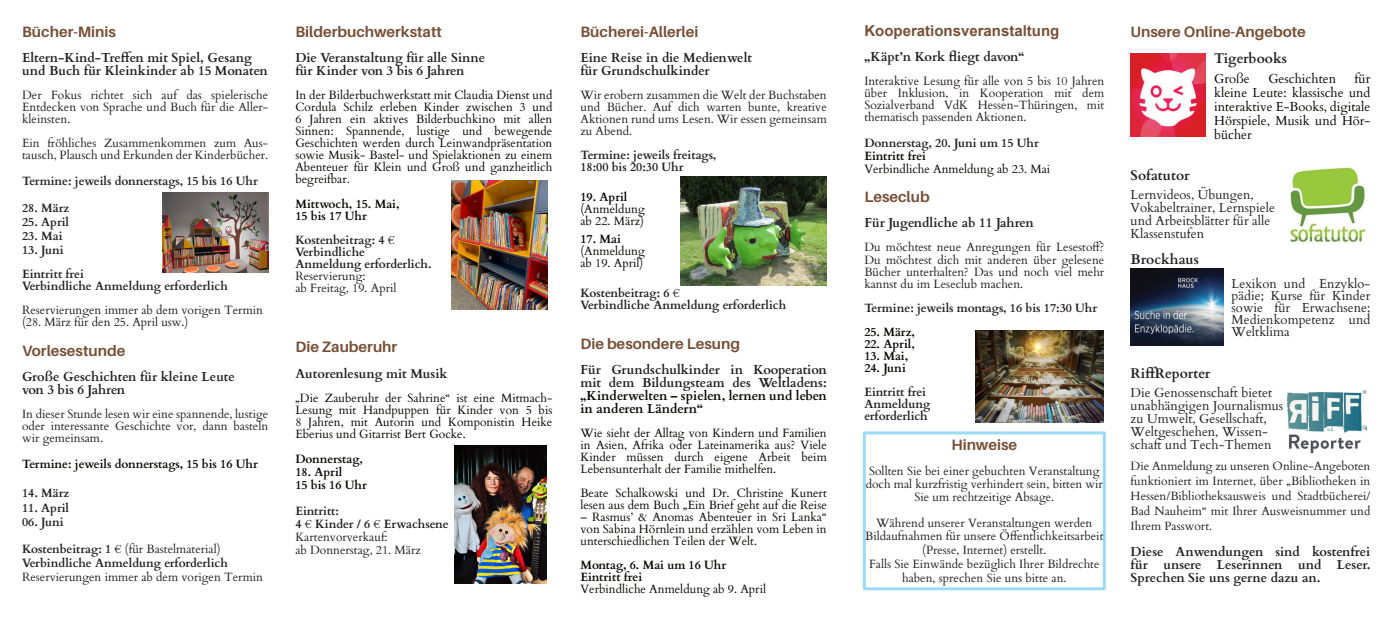
<style>
.page{position:relative;width:1390px;height:619px;background:#fff}
.page>*{position:absolute;margin:0;border:0;box-sizing:border-box;transform-origin:0 0}
.t1{font:700 15px "Aileron";color:#785037}
.t2{font:700 15px "Arial";color:#785037}
.t3{font:700 14px "Cardo";color:#231f20}
.t4{font:700 13px/13px "Cardo";color:#231f20}
.t5{font:13px/13px "Cardo";color:#231f20}
.t6{font:13px/14px "Cardo";color:#080704;text-align:justify}
.t7{font:700 13px/13px "Cardo";color:#080704}
.t8{font:12px/12px "Cardo";color:#231f20;text-align:justify}
.t9{font:12px/12px "Cardo";color:#080704;text-align:justify}
.t10{font:700 12px/12px "Cardo";color:#231f20}
.t11{font:700 12px/12px "Cardo";color:#080704}
.s1{font-weight:400}
</style>
<div class="page">
<img style="left:1286px;top:390px;width:82px;height:64px">
<div style="left:862px;top:431px;width:243px;height:158px;border:3px solid #9cdbf4"></div>
<img style="left:162px;top:192px;width:106px;height:80px">
<img style="left:680px;top:176px;width:146px;height:109px">
<img style="left:1130px;top:268px;width:92px;height:77px">
<img style="left:1130px;top:53px;width:75px;height:84px">
<img style="left:1289px;top:167px;width:78px;height:76px">
<img style="left:975px;top:330px;width:128px;height:92px">
<img style="left:451px;top:181px;width:96px;height:128px">
<img style="left:454px;top:445px;width:93px;height:137px">
<p class="t1" style="left:22px;top:25px;width:95px">Bücher-Minis</p>
<p class="t4" style="left:22px;top:51px;width:247px">Eltern-Kind-Treffen mit Spiel, Gesang und Buch für Kleinkinder ab 15 Monaten</p>
<p class="t8" style="left:22px;top:89px;width:247px">Der Fokus richtet sich auf das spielerische Entdecken von Sprache und Buch für die Aller&shy;kleinsten.</p>
<p class="t8" style="left:22px;top:137px;width:247px">Ein fröhliches Zusammenkommen zum Aus&shy;tausch, Plausch und Erkunden der Kinderbücher.</p>
<p class="t10" style="left:22px;top:175px;width:237px">Termine: jeweils donnerstags, 15 bis 16 Uhr</p>
<p class="t10" style="left:22px;top:202px;width:49px">28. März</p>
<p class="t10" style="left:22px;top:216px;width:49px">25. April</p>
<p class="t10" style="left:22px;top:230px;width:42px">23. Mai</p>
<p class="t10" style="left:22px;top:238px;width:63px;line-height:24px">13. Juni<br>Eintritt frei</p>
<p class="t10" style="left:22px;top:280px;width:207px">Verbindliche Anmeldung erforderlich</p>
<p class="t8" style="left:22px;top:304px;width:242px">Reservierungen immer ab dem vorigen Termin (28. März für den 25. April usw.)</p>
<p class="t1" style="left:22px;top:344px;width:105px">Vorlesestunde</p>
<p class="t4" style="left:22px;top:370px;width:214px">Große Geschichten für kleine Leute von 3 bis 6 Jahren</p>
<p class="t8" style="left:22px;top:408px;width:247px">In dieser Stunde lesen wir eine spannende, lustige oder interessante Geschichte vor, dann basteln wir gemeinsam.</p>
<p class="t11" style="left:22px;top:458px;width:237px">Termine: jeweils donnerstags, 15 bis 16 Uhr</p>
<p class="t10" style="left:22px;top:487px;width:49px">14. März</p>
<p class="t10" style="left:22px;top:501px;width:49px">11. April</p>
<p class="t10" style="left:22px;top:516px;width:43px">06. Juni</p>
<p class="t10" style="left:22px;top:541px;width:207px;line-height:14.4px">Kostenbeitrag: 1 € <span class="s1">(für Bastelmaterial)<br></span>Verbindliche Anmeldung erforderlich</p>
<p class="t8" style="left:22px;top:571px;width:242px">Reservierungen immer ab dem vorigen Termin</p>
<p class="t1" style="left:295px;top:25px;width:148px">Bilderbuchwerkstatt</p>
<p class="t4" style="left:295px;top:51px;width:191px">Die Veranstaltung für alle Sinne für Kinder von 3 bis 6 Jahren</p>
<p class="t9" style="left:295px;top:89px;width:258px">In der Bilderbuchwerkstatt mit Claudia Dienst und Cordula Schilz erleben Kinder zwischen 3 und 6 Jahren ein aktives Bilderbuchkino mit allen Sinnen: Spannende, lustige und bewegende Geschichten werden durch Leinwandpräsentation sowie Musik- Bastel- und Spielaktionen zu einem Abenteuer für Klein und Groß und ganzheitlich begreifbar.</p>
<p class="t11" style="left:295px;top:198px;width:106px">Mittwoch, 15. Mai,<br>15 bis 17 Uhr</p>
<p class="t10" style="left:295px;top:234px;width:138px">Kostenbeitrag: 4 €<br>Verbindliche<br>Anmeldung erforderlich.</p>
<p class="t8" style="left:295px;top:270px;width:103px">Reservierung:<br>ab Freitag, 19. April</p>
<p class="t1" style="left:295px;top:340px;width:103px">Die Zauberuhr</p>
<p class="t4" style="left:295px;top:366px;width:154px">Autorenlesung mit Musik</p>
<p class="t9" style="left:295px;top:391px;width:258px">„Die Zauberuhr der Sahrine“ ist eine Mitmach-Lesung mit Handpuppen für Kinder von 5 bis 8 Jahren, mit Autorin und Komponistin Heike Eberius und Gitarrist Bert Gocke.</p>
<p class="t11" style="left:295px;top:452px;width:69px">Donnerstag,</p>
<p class="t11" style="left:295px;top:465px;width:73px;line-height:13px">18. April<br>15 bis 16 Uhr</p>
<p class="t10" style="left:295px;top:504px;width:155px;line-height:13px">Eintritt:<br>4 € Kinder / 6 € Erwachsene</p>
<p class="t8" style="left:295px;top:530px;width:127px;line-height:13px">Kartenvorverkauf:<br>ab Donnerstag, 21. März</p>
<p class="t1" style="left:580px;top:25px;width:119px">Bücherei-Allerlei</p>
<p class="t4" style="left:580px;top:51px;width:173px">Eine Reise in die Medienwelt für Grundschulkinder</p>
<p class="t8" style="left:580px;top:89px;width:248px">Wir erobern zusammen die Welt der Buchstaben und Bücher. Auf dich warten bunte, kreative Aktionen rund ums Lesen. Wir essen gemeinsam zu Abend.</p>
<p class="t10" style="left:580px;top:149px;width:137px">Termine: jeweils freitags,<br>18:00 bis 20:30 Uhr</p>
<p class="t11" style="left:580px;top:191px;width:49px">19. April</p>
<p class="t9" style="left:580px;top:203px;width:66px">(Anmeldung ab 22. März)</p>
<p class="t11" style="left:580px;top:233px;width:42px">17. Mai</p>
<p class="t9" style="left:580px;top:245px;width:66px">(Anmeldung ab 19. April)</p>
<p class="t10" style="left:580px;top:287px;width:207px">Kostenbeitrag: 6 €<br>Verbindliche Anmeldung erforderlich</p>
<p class="t1" style="left:580px;top:337px;width:161px">Die besondere Lesung</p>
<p class="t4" style="left:580px;top:363px;width:248px">Für Grundschulkinder in Kooperation mit dem Bildungsteam des Weltladens:</p>
<p class="t7" style="left:580px;top:389px;width:248px">„Kinderwelten – spielen, lernen und leben in anderen Ländern“</p>
<p class="t9" style="left:580px;top:427px;width:248px">Wie sieht der Alltag von Kindern und Familien in Asien, Afrika oder Lateinamerika aus? Viele Kinder müssen durch eigene Arbeit beim Lebensunterhalt der Familie mithelfen.</p>
<p class="t9" style="left:580px;top:487px;width:248px">Beate Schalkowski und Dr. Christine Kunert lesen aus dem Buch „Ein Brief geht auf die Reise</p>
<p class="t9" style="left:580px;top:511px;width:248px">– Rasmus’ &amp; Anomas Abenteuer in Sri Lanka“ von Sabina Hörnlein und erzählen vom Leben in unterschiedlichen Teilen der Welt.</p>
<p class="t11" style="left:580px;top:559px;width:147px">Montag, 6. Mai um 16 Uhr<br>Eintritt frei</p>
<p class="t9" style="left:580px;top:583px;width:187px">Verbindliche Anmeldung ab 9. April</p>
<p class="t2" style="left:864px;top:25px;width:197px">Kooperationsveranstaltung</p>
<p class="t4" style="left:864px;top:51px;width:162px">„Käpt’n Kork fliegt davon“</p>
<p class="t8" style="left:864px;top:75px;width:241px">Interaktive Lesung für alle von 5 bis 10 Jahren über Inklusion, in Kooperation mit dem Sozialverband VdK Hessen-Thüringen, mit thematisch passenden Aktionen.</p>
<p class="t10" style="left:864px;top:137px;width:176px">Donnerstag, 20. Juni um 15 Uhr</p>
<p class="t11" style="left:864px;top:150px;width:63px">Eintritt frei</p>
<p class="t9" style="left:864px;top:163px;width:187px">Verbindliche Anmeldung ab 23. Mai</p>
<p class="t1" style="left:864px;top:191px;width:67px">Leseclub</p>
<p class="t4" style="left:864px;top:217px;width:171px">Für Jugendliche ab 11 Jahren</p>
<p class="t8" style="left:864px;top:241px;width:241px">Du möchtest neue Anregungen für Lesestoff?<br>Du möchtest dich mit anderen über gelesene Bücher unterhalten? Das und noch viel mehr kannst du im Leseclub machen.</p>
<p class="t10" style="left:864px;top:301px;width:234px">Termine: jeweils montags, 16 bis 17:30 Uhr</p>
<p class="t11" style="left:864px;top:325px;width:52px">25. März,</p>
<p class="t11" style="left:864px;top:337px;width:52px">22. April,</p>
<p class="t11" style="left:864px;top:349px;width:45px">13. Mai,</p>
<p class="t11" style="left:864px;top:361px;width:43px">24. Juni</p>
<p class="t10" style="left:864px;top:385px;width:67px">Eintritt frei<br>Anmeldung erforderlich</p>
<p class="t1" style="left:951px;top:437px;width:67px">Hinweise</p>
<p class="t8" style="left:865px;top:464px;width:239px;line-height:13px;text-align:center">Sollten Sie bei einer gebuchten Veranstaltung doch mal kurzfristig verhindert sein, bitten wir<br>Sie um rechtzeitige Absage.</p>
<p class="t8" style="left:865px;top:515px;width:240px;line-height:13.8px;text-align:center">Während unserer Veranstaltungen werden Bildaufnahmen für unsere Öffentlichkeitsarbeit (Presse, Internet) erstellt.<br>Falls Sie Einwände bezüglich Ihrer Bildrechte haben, sprechen Sie uns bitte an.</p>
<p class="t1" style="left:1130px;top:25px;width:177px">Unsere Online-Angebote</p>
<p class="t3" style="left:1213px;top:49px;width:74px">Tigerbooks</p>
<p class="t6" style="left:1213px;top:71px;width:37px">Große</p>
<p class="t6" style="left:1268px;top:71px;width:69px">Geschichten</p>
<p class="t6" style="left:1213px;top:71px;width:158px;text-indent:140px">für kleine Leute: klassische und interaktive E-Books, digitale Hörspiele, Musik und Hör&shy;bücher</p>
<p class="t3" style="left:1130px;top:166px;width:61px">Sofatutor</p>
<p class="t5" style="left:1130px;top:188px;width:146px">Lernvideos, Übungen,<br>Vokabeltrainer, Lernspiele und Arbeitsblätter für alle<br>Klassenstufen</p>
<p class="t3" style="left:1130px;top:250px;width:70px">Brockhaus</p>
<p class="t5" style="left:1231px;top:278px;width:140px;line-height:12px;text-align:justify">Lexikon und Enzyklo&shy;pädie; Kurse für Kinder sowie für Erwachsene; Medienkompetenz und Weltklima</p>
<p class="t3" style="left:1130px;top:364px;width:81px">RiffReporter</p>
<p class="t5" style="left:1130px;top:386px;width:154px">Die Genossenschaft bietet unabhängigen Journalismus zu Umwelt, Gesellschaft,<br>Weltgeschehen, Wissen&shy;schaft und Tech-Themen</p>
<p class="t8" style="left:1130px;top:458px;width:241px;line-height:15px">Die Anmeldung zu unseren Online-Angeboten funktioniert im Internet, über „Bibliotheken in Hessen/Bibliotheksausweis und Stadtbücherei/ Bad Nauheim“ mit Ihrer Ausweisnummer und Ihrem Passwort.</p>
<p class="t4" style="left:1130px;top:544px;width:241px;text-align:justify">Diese Anwendungen sind kostenfrei für unsere Leserinnen und Leser.<br>Sprechen Sie uns gerne dazu an.</p>
</div>
